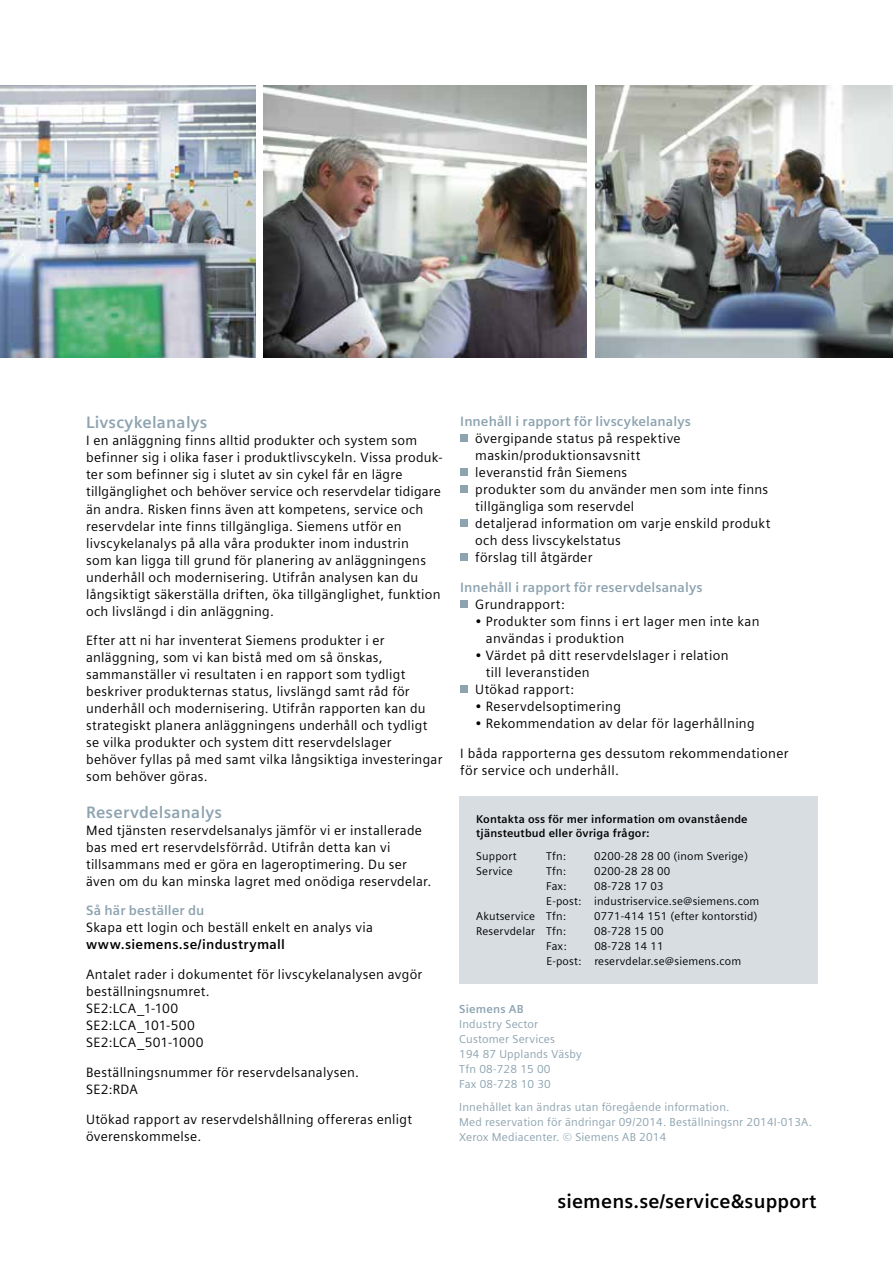
<style>
.page{position:relative;width:893px;height:1263px;background:#fff}
.page>*{position:absolute;margin:0;border:0;box-sizing:border-box;transform-origin:0 0}
.t1{font:700 19.5px "Siemens Sans";letter-spacing:.01em;color:#000}
.t2{font:700 16.5px "Siemens Sans";letter-spacing:.015em;color:#8da3b0}
.t3{font:13.5px/17px "Siemens Sans";letter-spacing:.02em;color:#000}
.t4{font:700 13.5px "Siemens Sans";letter-spacing:.005em;color:#8da3b0}
.t5{font:700 13.5px "Siemens Sans";letter-spacing:.02em;color:#000}
.t6{font:11.55px/14.9px "Siemens Sans";letter-spacing:.015em;color:#8da3b0}
.t7{font:700 11.55px "Siemens Sans";letter-spacing:.015em;color:#8da3b0}
.t8{font:11.25px/15px "Siemens Sans";letter-spacing:.015em;color:#000}
.t9{font:700 11.25px/13.5px "Siemens Sans";letter-spacing:.015em;color:#000}
</style>
<div class="page">
<img style="left:0;top:85px;width:255px;height:272px">
<img style="left:264px;top:85px;width:323px;height:272px">
<img style="left:595px;top:85px;width:298px;height:272px">
<div style="left:460px;top:435px;width:8px;height:7px;background:#8da3b0"></div>
<div style="left:460px;top:469px;width:8px;height:7px;background:#8da3b0"></div>
<div style="left:460px;top:486px;width:8px;height:7px;background:#8da3b0"></div>
<div style="left:460px;top:520px;width:8px;height:7px;background:#8da3b0"></div>
<div style="left:460px;top:554px;width:8px;height:7px;background:#8da3b0"></div>
<div style="left:460px;top:600px;width:8px;height:8px;background:#8da3b0"></div>
<div style="left:460px;top:685px;width:8px;height:8px;background:#8da3b0"></div>
<div style="left:459px;top:796px;width:358px;height:187px;background:#d8dde2"></div>
<p class="t2" style="left:86px;top:413px;width:123px">Livscykelanalys</p>
<p class="t3" style="left:86px;top:432px;width:358px">I en anläggning finns alltid produkter och system som befinner sig i olika faser i produktlivscykeln. Vissa produk&shy;ter som befinner sig i slutet av sin cykel får en lägre tillgänglighet och behöver service och reservdelar tidigare än andra. Risken finns även att kompetens, service och reservdelar inte finns tillgängliga. Siemens utför en livscykelanalys på alla våra produkter inom industrin<br>som kan ligga till grund för planering av anläggningens underhåll och modernisering. Utifrån analysen kan du långsiktigt säkerställa driften, öka tillgänglighet, funktion och livslängd i din anläggning.</p>
<p class="t3" style="left:86px;top:632px;width:358px">Efter att ni har inventerat Siemens produkter i er anläggning, som vi kan bistå med om så önskas, sammanställer vi resultaten i en rapport som tydligt beskriver produkternas status, livslängd samt råd för underhåll och modernisering. Utifrån rapporten kan du strategiskt planera anläggningens underhåll och tydligt se vilka produkter och system ditt reservdelslager behöver fyllas på med samt vilka långsiktiga investeringar som behöver göras.</p>
<p class="t2" style="left:86px;top:802px;width:137px">Reservdelsanalys</p>
<p class="t3" style="left:86px;top:821px;width:347px">Med tjänsten reservdelsanalys jämför vi er installerade bas med ert reservdelsförråd. Utifrån detta kan vi tillsammans med er göra en lageroptimering. Du ser även om du kan minska lagret med onödiga reservdelar.</p>
<p class="t4" style="left:86px;top:903px;width:120px">Så här beställer du</p>
<p class="t3" style="left:86px;top:919px;width:288px">Skapa ett login och beställ enkelt en analys via</p>
<p class="t5" style="left:86px;top:937px;width:200px">www.siemens.se/industrymall</p>
<p class="t3" style="left:86px;top:966px;width:338px">Antalet rader i dokumentet för livscykelanalysen avgör beställningsnumret.<br>SE2:LCA_1-100<br>SE2:LCA_101-500<br>SE2:LCA_501-1000</p>
<p class="t3" style="left:86px;top:1064px;width:274px">Beställningsnummer för reservdelsanalysen.<br>SE2:RDA</p>
<p class="t3" style="left:86px;top:1111px;width:327px">Utökad rapport av reservdelshållning offereras enligt överenskommelse.</p>
<p class="t4" style="left:460px;top:414px;width:232px">Innehåll i rapport för livscykelanalys</p>
<p class="t3" style="left:475px;top:430px;width:297px">övergipande status på respektive maskin/produktionsavsnitt<br>leveranstid från Siemens<br>produkter som du använder men som inte finns tillgängliga som reservdel<br>detaljerad information om varje enskild produkt och dess livscykelstatus<br>förslag till åtgärder</p>
<p class="t4" style="left:460px;top:580px;width:244px">Innehåll i rapport för reservdelsanalys</p>
<p class="t3" style="left:475px;top:596px;width:91px">Grundrapport:</p>
<p class="t3" style="left:486px;top:613px;width:275px;text-indent:-11px">• Produkter som finns i ert lager men inte kan användas i produktion</p>
<p class="t3" style="left:475px;top:647px;width:255px">• Värdet på ditt reservdelslager i relation</p>
<p class="t3" style="left:486px;top:664px;width:105px">till leveranstiden</p>
<p class="t3" style="left:475px;top:681px;width:100px">Utökad rapport:</p>
<p class="t3" style="left:475px;top:698px;width:147px">• Reservdelsoptimering</p>
<p class="t3" style="left:475px;top:715px;width:281px">• Rekommendation av delar för lagerhållning</p>
<p class="t3" style="left:460px;top:745px;width:330px">I båda rapporterna ges dessutom rekommendationer för service och underhåll.</p>
<p class="t9" style="left:476px;top:813px;width:273px">Kontakta oss för mer information om ovanstående tjänsteutbud eller övriga frågor:</p>
<p class="t8" style="left:476px;top:849px;width:42px">Support</p>
<p class="t8" style="left:546px;top:849px;width:21px">Tfn:</p>
<p class="t8" style="left:594px;top:849px;width:155px">0200-28 28 00 (inom Sverige)</p>
<p class="t8" style="left:476px;top:864px;width:38px">Service</p>
<p class="t8" style="left:546px;top:864px;width:21px">Tfn:</p>
<p class="t8" style="left:594px;top:864px;width:77px">0200-28 28 00</p>
<p class="t8" style="left:546px;top:879px;width:22px">Fax:</p>
<p class="t8" style="left:594px;top:879px;width:71px">08-728 17 03</p>
<p class="t8" style="left:546px;top:894px;width:215px">E-post: industriservice.se@siemens.com</p>
<p class="t8" style="left:476px;top:909px;width:91px">Akutservice Tfn:</p>
<p class="t8" style="left:594px;top:909px;width:165px">0771-414 151 (efter kontorstid)</p>
<p class="t8" style="left:476px;top:924px;width:91px">Reservdelar Tfn:</p>
<p class="t8" style="left:594px;top:924px;width:71px">08-728 15 00</p>
<p class="t8" style="left:546px;top:939px;width:22px">Fax:</p>
<p class="t8" style="left:546px;top:939px;width:196px;text-indent:48px">08-728 14 11<br>E-post: reservdelar.se@siemens.com</p>
<p class="t7" style="left:459px;top:1002px;width:66px">Siemens AB</p>
<p class="t6" style="left:459px;top:1017px;width:124px">Industry Sector<br>Customer Services<br>194 87 Upplands Väsby<br>Tfn 08-728 15 00<br>Fax 08-728 10 30</p>
<p class="t6" style="left:459px;top:1099px;width:354px">Innehållet kan ändras utan föregående information.<br>Med reservation för ändringar 09/2014. Beställningsnr 2014I-013A.<br>Xerox Mediacenter. © Siemens AB 2014</p>
<h1 class="t1" style="left:557px;top:1190px;width:261px">siemens.se/service&amp;support</h1>
</div>
